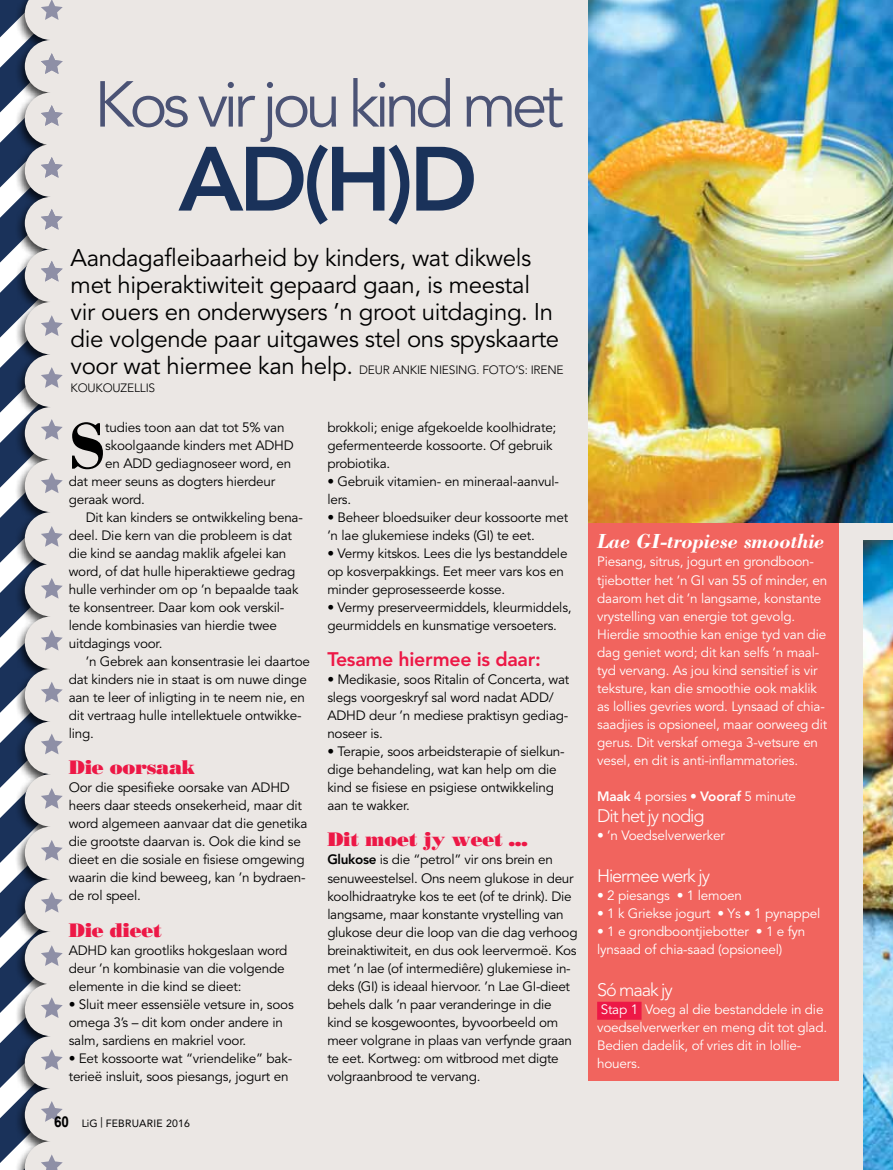
<style>
.page{position:relative;width:893px;height:1170px;background:#fff}
.page>*{position:absolute;margin:0;border:0;box-sizing:border-box;transform-origin:0 0}
.t1{font:800 90px "Avenir LT Std";color:#1a325a}
.t2{font:700 67.35px "Bodoni Std";color:#000}
.t3{font:64.2px "Avenir LT Std";letter-spacing:-.08em;color:#4b5375}
.t4{font:24px/27px "Avenir LT Std";letter-spacing:-.015em;color:#000}
.t5{font:italic 700 21px "Bodoni Std";letter-spacing:-.015em;color:#fff}
.t6{font:19.5px "Bodoni Std Poster";letter-spacing:-.015em;color:#ed1846}
.t7{font:800 19.5px "Avenir LT Std";letter-spacing:-.015em;color:#ed1846}
.t8{font:300 18px "Avenir LT Std";letter-spacing:-.06em;color:#fff}
.t9{font:13.5px/18px "Avenir LT Std";letter-spacing:-.015em;color:#000}
.t10{font:13.5px/18px "Avenir LT Std";letter-spacing:-.015em;color:#fff}
.t11{font:300 12px/18px "Avenir LT Std";letter-spacing:-.015em;color:#000}
.t12{font:10.5px "Avenir LT Std";letter-spacing:.02em;color:#000}
.s1{font-weight:400;font-size:24px}
.s2{font-weight:800}
.s3{font-family:"Arial";font-weight:700;font-size:15px}
.s4{font-weight:900}
</style>
<div class="page">
<svg style="left:0;top:0;width:15px;height:1163px;fill:#1a325a"></svg>
<div style="left:25px;top:0;width:868px;height:1169px;background:#ebe7e4"></div>
<svg style="left:41px;top:0;width:22px;height:20px"></svg>
<svg style="left:41px;top:53px;width:22px;height:21px"></svg>
<svg style="left:41px;top:105px;width:22px;height:21px"></svg>
<svg style="left:41px;top:157px;width:22px;height:21px"></svg>
<svg style="left:41px;top:209px;width:22px;height:21px"></svg>
<svg style="left:41px;top:261px;width:22px;height:20px"></svg>
<svg style="left:41px;top:315px;width:22px;height:21px"></svg>
<svg style="left:41px;top:367px;width:22px;height:21px"></svg>
<svg style="left:41px;top:419px;width:22px;height:21px"></svg>
<svg style="left:41px;top:472px;width:22px;height:21px"></svg>
<svg style="left:41px;top:526px;width:22px;height:20px"></svg>
<svg style="left:41px;top:578px;width:22px;height:20px"></svg>
<svg style="left:41px;top:629px;width:22px;height:21px"></svg>
<svg style="left:41px;top:681px;width:22px;height:21px"></svg>
<svg style="left:41px;top:733px;width:22px;height:21px"></svg>
<svg style="left:41px;top:788px;width:22px;height:20px"></svg>
<svg style="left:41px;top:839px;width:22px;height:21px"></svg>
<svg style="left:41px;top:891px;width:22px;height:21px"></svg>
<svg style="left:41px;top:945px;width:22px;height:20px"></svg>
<svg style="left:41px;top:997px;width:22px;height:20px"></svg>
<svg style="left:41px;top:1049px;width:22px;height:20px"></svg>
<svg style="left:41px;top:1100px;width:22px;height:21px"></svg>
<svg style="left:41px;top:1154px;width:22px;height:15px"></svg>
<div style="left:589px;top:504px;width:250px;height:576px;background:#f1645e"></div>
<img style="left:589px;top:0;width:304px;height:522px">
<img style="left:863px;top:540px;width:30px;height:629px">
<div style="left:597px;top:1001px;width:45px;height:18px;background:#ed1846"></div>
<h3 class="t3" style="left:94px;top:67px;width:471px">Kos vir jou kind met</h3>
<h1 class="t1" style="left:178px;top:126px;width:301px">AD(H)D</h1>
<h3 class="t4" style="left:71px;top:245px;width:490px">Aandagafleibaarheid by kinders, wat dikwels met hiperaktiwiteit gepaard gaan, is meestal vir ouers en onderwysers ’n groot uitdaging. In die volgende paar uitgawes stel ons spyskaarte</h3>
<p class="t11" style="left:71px;top:361px;width:495px"><span class="s1">voor wat hiermee kan help.</span> DEUR ANKIE N IESING. FOTO’S: IRENE<br>KOUKOUZELLIS</p>
<h2 class="t2" style="left:69px;top:404px;width:39px">S</h2>
<p class="t9" style="left:105px;top:419px;width:181px">tudies toon aan dat tot 5% van</p>
<p class="t9" style="left:327px;top:419px;width:231px">brokkoli; enige afgekoelde koolhidrate; gefermenteerde kossoorte. Of gebruik probiotika.</p>
<p class="t9" style="left:327px;top:473px;width:233px">• Gebruik vitamien- en mineraal-aanvul&shy;lers.</p>
<p class="t9" style="left:327px;top:509px;width:242px">• Beheer bloedsuiker deur kossoorte met ’n lae glukemiese indeks (GI) te eet.</p>
<p class="t9" style="left:327px;top:545px;width:242px">• Vermy kitskos. Lees die lys bestanddele op kosverpakkings. Eet meer vars kos en minder geprosesseerde kosse.</p>
<p class="t9" style="left:327px;top:599px;width:246px">• Vermy preserveermiddels, kleurmiddels, geurmiddels en kunsmatige versoeters.</p>
<h3 class="t7" style="left:327px;top:648px;width:215px">Tesame hiermee is daar:</h3>
<p class="t9" style="left:327px;top:671px;width:243px">• Medikasie, soos Ritalin of Concerta, wat slegs voorgeskryf sal word nadat ADD/<br>ADHD deur ’n mediese praktisyn gediag&shy;noseer is.</p>
<p class="t9" style="left:327px;top:743px;width:239px">• Terapie, soos arbeidsterapie of sielkun&shy;dige behandeling, wat kan help om die kind se fisiese en psigiese ontwikkeling aan te wakker.</p>
<h3 class="t6" style="left:327px;top:827px;width:202px">Dit moet jy weet ...</h3>
<p class="t9" style="left:327px;top:851px;width:252px"><span class="s2">Glukose</span> is die “petrol” vir ons brein en senuweestelsel. Ons neem glukose in deur koolhidraatryke kos te eet (of te drink). Die langsame, maar konstante vrystelling van glukose deur die loop van die dag verhoog breinaktiwiteit, en dus ook leervermoë. Kos met ’n lae (of intermediêre) glukemiese in&shy;deks (GI) is ideaal hiervoor. ’n Lae GI-dieet behels dalk ’n paar veranderinge in die kind se kosgewoontes, byvoorbeeld om meer volgrane in plaas van verfynde graan te eet. Kortweg: om witbrood met digte volgraanbrood te vervang.</p>
<p class="t9" style="left:105px;top:437px;width:190px">skoolgaande kinders met ADHD</p>
<p class="t9" style="left:105px;top:455px;width:188px">en ADD gediagnoseer word, en</p>
<p class="t9" style="left:69px;top:473px;width:208px">dat meer seuns as dogters hierdeur</p>
<p class="t9" style="left:69px;top:491px;width:78px">geraak word.</p>
<p class="t9" style="left:86px;top:509px;width:219px">Dit kan kinders se ontwikkeling bena-</p>
<p class="t9" style="left:69px;top:527px;width:225px">deel. Die kern van die probleem is dat</p>
<p class="t9" style="left:69px;top:545px;width:219px">die kind se aandag maklik afgelei kan</p>
<p class="t9" style="left:69px;top:563px;width:228px">word, of dat hulle hiperaktiewe gedrag</p>
<p class="t9" style="left:69px;top:581px;width:231px">hulle verhinder om op ’n bepaalde taak</p>
<p class="t9" style="left:69px;top:599px;width:217px">te konsentreer. Daar kom ook verskil-</p>
<p class="t9" style="left:69px;top:617px;width:210px">lende kombinasies van hierdie twee</p>
<p class="t9" style="left:69px;top:635px;width:95px">uitdagings voor.</p>
<p class="t9" style="left:86px;top:653px;width:226px">’n Gebrek aan konsentrasie lei daartoe</p>
<p class="t9" style="left:69px;top:671px;width:240px">dat kinders nie in staat is om nuwe dinge</p>
<p class="t9" style="left:69px;top:689px;width:238px">aan te leer of inligting in te neem nie, en</p>
<p class="t9" style="left:69px;top:707px;width:234px">dit vertraag hulle intellektuele ontwikke-</p>
<p class="t9" style="left:69px;top:725px;width:27px">ling.</p>
<h3 class="t6" style="left:69px;top:755px;width:128px">Die oorsaak</h3>
<p class="t9" style="left:69px;top:779px;width:240px">Oor die spesifieke oorsake van ADHD heers daar steeds onsekerheid, maar dit word algemeen aanvaar dat die genetika die grootste daarvan is. Ook die kind se dieet en die sosiale en fisiese omgewing waarin die kind beweeg, kan ’n bydraen&shy;de rol speel.</p>
<h3 class="t6" style="left:69px;top:917px;width:94px">Die dieet</h3>
<p class="t9" style="left:69px;top:941px;width:220px">ADHD kan grootliks hokgeslaan word deur ’n kombinasie van die volgende elemente in die kind se dieet:</p>
<p class="t9" style="left:69px;top:995px;width:227px">• Sluit meer essensiële vetsure in, soos omega 3’s – dit kom onder andere in salm, sardiens en makriel voor.</p>
<p class="t9" style="left:69px;top:1049px;width:225px">• Eet kossoorte wat “vriendelike” bak&shy;terieë insluit, soos piesangs, jogurt en</p>
<p class="t12" style="left:54px;top:1117px;width:138px"><span class="s3">60</span> LIG | FEBRUARIE 2016</p>
<h3 class="t5" style="left:597px;top:528px;width:229px">Lae GI-tropiese smoothie</h3>
<p class="t10" style="left:597px;top:553px;width:232px">Piesang, sitrus, jogurt en grondboon&shy;tjiebotter het ’n GI van 55 of minder, en daarom het dit ’n langsame, konstante vrystelling van energie tot gevolg.<br>Hierdie smoothie kan enige tyd van die dag geniet word; dit kan selfs ’n maal&shy;tyd vervang. As jou kind sensitief is vir teksture, kan die smoothie ook maklik as lollies gevries word. Lynsaad of chia&shy;saadjies is opsioneel, maar oorweeg dit gerus. Dit verskaf omega 3-vetsure en vesel, en dit is anti-inflammatories.</p>
<p class="t10" style="left:597px;top:787px;width:200px"><span class="s2">Maak</span> 4 porsies <span class="s4">•</span> <span class="s2">Vooraf</span> 5 minute</p>
<h3 class="t8" style="left:597px;top:804px;width:109px">DIT HET JY NODIG</h3>
<p class="t10" style="left:597px;top:826px;width:129px">• ’n Voedselverwerker</p>
<h3 class="t8" style="left:597px;top:864px;width:114px">HIERMEE WERK JY</h3>
<p class="t10" style="left:597px;top:886px;width:146px">• 2 piesangs • 1 lemoen</p>
<p class="t10" style="left:597px;top:904px;width:225px">• 1 k Griekse jogurt • Ys • 1 pynappel</p>
<p class="t10" style="left:597px;top:922px;width:210px">• 1 e grondboontjiebotter • 1 e fyn lynsaad of chia-saad (opsioneel)</p>
<h3 class="t8" style="left:597px;top:978px;width:77px">SÓ MAAK JY</h3>
<p class="t10" style="left:597px;top:1000px;width:231px">Stap 1 Voeg al die bestanddele in die voedselverwerker en meng dit tot glad.<br>Bedien dadelik, of vries dit in lollie&shy;houers.</p>
</div>
